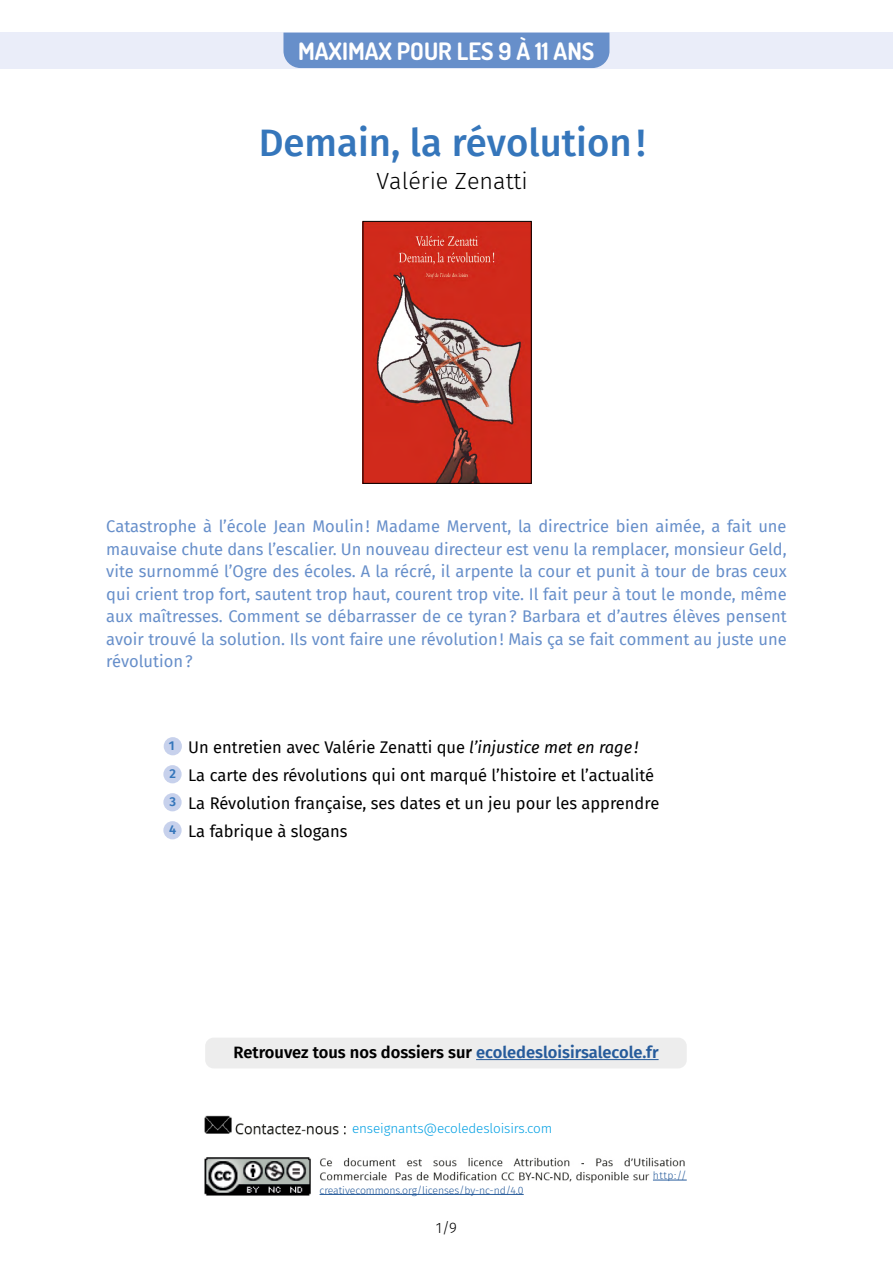
<style>
.page{position:relative;width:893px;height:1263px;background:#fff}
.page>*{position:absolute;margin:0;border:0;box-sizing:border-box;transform-origin:0 0}
.t1{font:500 38.4px "Fira Sans";color:#3576bb}
.t2{font:700 24px "Dosis";color:#fff}
.t3{font:300 23.4px "Fira Sans";color:#000}
.t4{font:16.5px/22.5px "Fira Sans";color:#678fca;text-align:justify}
.t5{font:16.5px/28px "Fira Sans";color:#000}
.t6{font:600 16.5px "Fira Sans";color:#000}
.t7{font:300 15px "Fira Sans";color:#000}
.t8{font:300 13.5px "Fira Sans";letter-spacing:-.01em;color:#009fe3}
.t9{font:600 12.9px/28px "Fira Sans";color:#3576bb;text-align:justify}
.t10{font:300 10.5px "Fira Sans";letter-spacing:-.01em;color:#265b9b}
.s1{font-style:italic}
.s2{color:#265b9b}
</style>
<div class="page">
<div style="left:0;top:32px;width:893px;height:37px;background:#eaedf9"></div>
<div style="left:283px;top:33px;width:326px;height:35px;background:#678fca"></div>
<img style="left:204px;top:1115px;width:483px;height:81px">
<hr style="left:653px;top:1180px;width:34px;height:1px;background:#265b9b">
<hr style="left:320px;top:1194px;width:204px;height:1px;background:#265b9b">
<div style="left:205px;top:1037px;width:482px;height:31px;background:#ededed;border-radius:9px"></div>
<hr style="left:476px;top:1059px;width:183px;height:1px;background:#265b9b">
<div style="left:164px;top:737px;width:18px;height:18px;background:#c7d1ec;border-radius:50%"></div>
<div style="left:163px;top:765px;width:19px;height:18px;background:#c7d1ec;border-radius:50%"></div>
<div style="left:163px;top:793px;width:19px;height:18px;background:#c7d1ec;border-radius:50%"></div>
<div style="left:163px;top:821px;width:19px;height:18px;background:#c7d1ec;border-radius:50%"></div>
<img style="left:365px;top:223px;width:164px;height:259px">
<div style="left:363px;top:221px;width:168px;height:263px;border:1px solid #000"></div>
<h2 class="t2" style="left:298px;top:35px;width:298px">MAXIMAX POUR LES 9 À 11 ANS</h2>
<h1 class="t1" style="left:259px;top:112px;width:389px">Demain, la révolution !</h1>
<h3 class="t3" style="left:377px;top:164px;width:153px">Valérie Zenatti</h3>
<p class="t4" style="left:106px;top:515px;width:682px">Catastrophe à l’école Jean Moulin! Madame Mervent, la directrice bien aimée, a fait une mauvaise chute dans l’escalier. Un nouveau directeur est venu la remplacer, monsieur Geld, vite surnommé l’Ogre des écoles. A la récré, il arpente la cour et punit à tour de bras ceux qui crient trop fort, sautent trop haut, courent trop vite. Il fait peur à tout le monde, même aux maîtresses. Comment se débarrasser de ce tyran? Barbara et d’autres élèves pensent avoir trouvé la solution. Ils vont faire une révolution! Mais ça se fait comment au juste une révolution?</p>
<p class="t9" style="left:169px;top:731px;width:9px">1<br>2<br>3<br>4</p>
<p class="t5" style="left:188px;top:732px;width:473px">Un entretien avec Valérie Zenatti que <span class="s1">l’injustice met en rage!<br></span>La carte des révolutions qui ont marqué l’histoire et l’actualité La Révolution française, ses dates et un jeu pour les apprendre La fabrique à slogans</p>
<p class="t6" style="left:234px;top:1039px;width:426px">Retrouvez tous nos dossiers sur <span class="s2">ecoledesloisirsalecole.fr</span></p>
<p class="t8" style="left:352px;top:1119px;width:202px">enseignants@ecoledesloisirs.com</p>
<p class="t10" style="left:320px;top:1182px;width:206px">creativecommons.org/licenses/by-nc-nd/4.0</p>
<p class="t7" style="left:436px;top:1217px;width:23px">1/9</p>
<p class="t10" style="left:653px;top:1168px;width:35px">http://</p>
</div>
